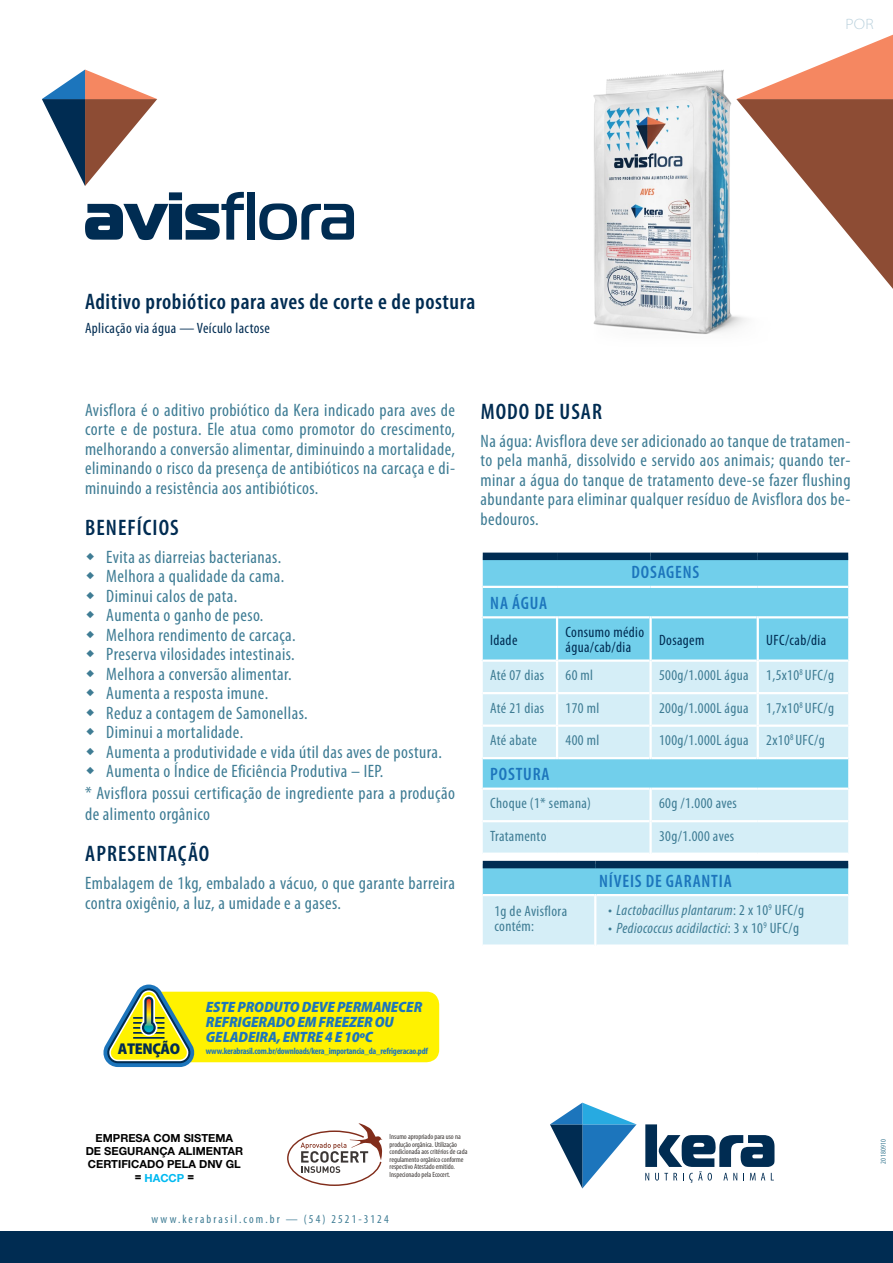
<style>
.page{position:relative;width:893px;height:1263px;background:#fff}
.page>*{position:absolute;margin:0;border:0;box-sizing:border-box;transform-origin:0 0}
.t1{font:600 condensed 22.5px "Myriad Pro";letter-spacing:.025em;color:#002c52}
.t2{font:600 condensed 22.5px "Myriad Pro";letter-spacing:.045em;color:#002c52}
.t3{font:condensed 18px/19.5px "Myriad Pro";letter-spacing:.025em;color:#3e7c94}
.t4{font:600 condensed 18px "Myriad Pro";letter-spacing:.045em;color:#1c75bc}
.t5{font:900 semi-condensed 15.75px "Myriad Pro";letter-spacing:-.025em;color:#002c52}
.t6{font:condensed 15px/15px "Myriad Pro";letter-spacing:.025em;color:#3e7c94}
.t7{font:condensed 15px/15px "Myriad Pro";letter-spacing:.025em;color:#002c52}
.t8{font:italic condensed 15px "Myriad Pro";letter-spacing:.025em;color:#3e7c94}
.t9{font:italic 900 semi-condensed 15px/15px "Myriad Pro";letter-spacing:-.005em;color:#1c75bc}
.t10{font:300 semi-expanded 15px "Myriad Pro";color:#b8d0dc}
.t11{font:condensed 12px "Myriad Pro";letter-spacing:.175em;color:#3e7c94}
.t12{font:700 11.1px/13.4px "Helvetica Neue LT Std";color:#000;text-align:center}
.t13{font:700 condensed 9px "Myriad Pro";letter-spacing:-.025em;color:#1c75bc}
.t14{font:condensed 7.5px/7.5px "Myriad Pro";color:#3d3836}
.t15{font:condensed 7.5px "Myriad Pro";letter-spacing:.025em;color:#3e7c94}
.s1{font-style:normal}
.s2{font-weight:800;font-stretch:expanded}
.s3{color:#00b9f1}
</style>
<div class="page">
<img style="left:593px;top:69px;width:153px;height:265px">
<div style="left:0;top:1231px;width:893px;height:32px;background:#002c52"></div>
<svg style="left:550px;top:1103px;width:86px;height:85px"></svg>
<svg style="left:645px;top:1124px;width:129px;height:59px"></svg>
<svg style="left:287px;top:1123px;width:95px;height:63px"></svg>
<div style="left:483px;top:560px;width:365px;height:99px;background:#71cfeb"></div>
<svg style="left:483px;top:662px;width:365px;height:190px;background:#c5e9f5"></svg>
<hr style="left:556px;top:661px;width:2px;height:32px;background:#fff">
<hr style="left:649px;top:661px;width:3px;height:32px;background:#fff">
<hr style="left:757px;top:661px;width:2px;height:32px;background:#fff">
<hr style="left:483px;top:692px;width:73px;height:2px;background:#fff">
<hr style="left:558px;top:692px;width:91px;height:2px;background:#fff">
<hr style="left:556px;top:693px;width:2px;height:33px;background:#fff">
<hr style="left:652px;top:692px;width:105px;height:2px;background:#fff">
<hr style="left:649px;top:693px;width:3px;height:33px;background:#fff">
<hr style="left:759px;top:692px;width:89px;height:2px;background:#fff">
<hr style="left:757px;top:693px;width:2px;height:33px;background:#fff">
<hr style="left:483px;top:724px;width:73px;height:3px;background:#fff">
<hr style="left:558px;top:724px;width:91px;height:3px;background:#fff">
<hr style="left:556px;top:726px;width:2px;height:33px;background:#fff">
<hr style="left:652px;top:724px;width:105px;height:3px;background:#fff">
<hr style="left:649px;top:726px;width:3px;height:33px;background:#fff">
<hr style="left:759px;top:724px;width:89px;height:3px;background:#fff">
<hr style="left:757px;top:726px;width:2px;height:33px;background:#fff">
<hr style="left:483px;top:757px;width:73px;height:2px;background:#fff">
<hr style="left:558px;top:757px;width:91px;height:2px;background:#fff">
<hr style="left:652px;top:757px;width:105px;height:2px;background:#fff">
<hr style="left:759px;top:757px;width:89px;height:2px;background:#fff">
<hr style="left:483px;top:586px;width:74px;height:2px;background:#fff">
<hr style="left:557px;top:586px;width:94px;height:2px;background:#fff">
<hr style="left:651px;top:586px;width:107px;height:2px;background:#fff">
<hr style="left:758px;top:586px;width:90px;height:2px;background:#fff">
<hr style="left:556px;top:616px;width:2px;height:45px;background:#fff">
<hr style="left:649px;top:616px;width:3px;height:45px;background:#fff">
<hr style="left:757px;top:616px;width:2px;height:45px;background:#fff">
<div style="left:483px;top:553px;width:74px;height:7px;background:#002c52"></div>
<div style="left:557px;top:553px;width:94px;height:7px;background:#002c52"></div>
<div style="left:651px;top:553px;width:107px;height:7px;background:#002c52"></div>
<div style="left:758px;top:553px;width:90px;height:7px;background:#002c52"></div>
<hr style="left:483px;top:787px;width:74px;height:3px;background:#fff">
<hr style="left:557px;top:787px;width:92px;height:3px;background:#fff">
<hr style="left:483px;top:820px;width:74px;height:2px;background:#fff">
<hr style="left:557px;top:820px;width:92px;height:2px;background:#fff">
<hr style="left:652px;top:787px;width:106px;height:3px;background:#fff">
<hr style="left:649px;top:787px;width:3px;height:34px;background:#fff">
<hr style="left:758px;top:787px;width:90px;height:3px;background:#fff">
<hr style="left:652px;top:820px;width:106px;height:2px;background:#fff">
<hr style="left:649px;top:821px;width:3px;height:34px;background:#fff">
<hr style="left:758px;top:820px;width:90px;height:2px;background:#fff">
<hr style="left:483px;top:616px;width:73px;height:2px;background:#fff">
<hr style="left:558px;top:616px;width:91px;height:2px;background:#fff">
<hr style="left:652px;top:616px;width:105px;height:2px;background:#fff">
<hr style="left:759px;top:616px;width:89px;height:2px;background:#fff">
<div style="left:482px;top:864px;width:367px;height:31px;background:#71cfeb"></div>
<div style="left:483px;top:896px;width:365px;height:48px;background:#d5eef7"></div>
<hr style="left:480px;top:861px;width:3px;height:34px;background:#fff">
<hr style="left:848px;top:861px;width:2px;height:34px;background:#fff">
<hr style="left:594px;top:894px;width:2px;height:53px;background:#fff">
<div style="left:483px;top:861px;width:112px;height:7px;background:#002c52"></div>
<div style="left:595px;top:861px;width:253px;height:7px;background:#002c52"></div>
<hr style="left:483px;top:894px;width:111px;height:2px;background:#fff">
<hr style="left:596px;top:894px;width:252px;height:2px;background:#fff">
<svg style="left:736px;top:35px;width:157px;height:254px"></svg>
<svg style="left:42px;top:70px;width:115px;height:116px"></svg>
<svg style="left:85px;top:192px;width:159px;height:48px"></svg>
<div style="left:247px;top:192px;width:8px;height:48px;background:#002c52"></div>
<svg style="left:259px;top:203px;width:95px;height:37px"></svg>
<div style="left:142px;top:992px;width:297px;height:70px;background:#fff200;border-radius:13px"></div>
<svg style="left:103px;top:984px;width:94px;height:83px"></svg>
<p class="t1" style="left:85px;top:289px;width:392px">ADITIVO PROBIÓTICO PARA AVES DE CORTE E DE POSTURA</p>
<p class="t7" style="left:85px;top:321px;width:186px">Aplicação via água — Veículo lactose</p>
<p class="t10" style="left:845px;top:16px;width:30px">POR</p>
<p class="t3" style="left:85px;top:400px;width:371px;text-align:justify">Avisflora é o aditivo probiótico da Kera indicado para aves de corte e de postura. Ele atua como promotor do crescimento, melhorando a conversão alimentar, diminuindo a mortalidade, eliminando o risco da presença de antibióticos na carcaça e di&shy;minuindo a resistência aos antibióticos.</p>
<p class="t2" style="left:85px;top:515px;width:95px">BENEFÍCIOS</p>
<p class="t3" style="left:106px;top:547px;width:337px">Evita as diarreias bacterianas.<br>Melhora a qualidade da cama.<br>Diminui calos de pata.<br>Aumenta o ganho de peso.<br>Melhora rendimento de carcaça.<br>Preserva vilosidades intestinais.<br>Melhora a conversão alimentar.<br>Aumenta a resposta imune.<br>Reduz a contagem de Samonellas.<br>Diminui a mortalidade.<br>Aumenta a produtividade e vida útil das aves de postura.<br>Aumenta o Índice de Eficiência Produtiva – IEP.</p>
<p class="t3" style="left:85px;top:782px;width:371px;line-height:21.6px">* Avisflora possui certificação de ingrediente para a produção de alimento orgânico</p>
<p class="t2" style="left:85px;top:841px;width:126px">APRESENTAÇÃO</p>
<p class="t3" style="left:85px;top:874px;width:371px">Embalagem de 1kg, embalado a vácuo, o que garante barreira contra oxigênio, a luz, a umidade e a gases.</p>
<p class="t9" style="left:206px;top:999px;width:218px">ESTE PRODUTO DEVE PERMANECER<br>REFRIGERADO EM FREEZER OU<br>GELADEIRA, ENTRE 4 E 10ºC</p>
<p class="t5" style="left:118px;top:1039px;width:64px">ATENÇÃO</p>
<p class="t13" style="left:206px;top:1046px;width:224px">www.kerabrasil.com.br/downloads/kera_importancia_da_refrigeracao.pdf</p>
<p class="t2" style="left:481px;top:399px;width:123px">MODO DE USAR</p>
<p class="t3" style="left:480px;top:432px;width:371px;text-align:justify">Na água: Avisflora deve ser adicionado ao tanque de tratamen&shy;to pela manhã, dissolvido e servido aos animais; quando ter&shy;minar a água do tanque de tratamento deve-se fazer flushing abundante para eliminar qualquer resíduo de Avisflora dos be&shy;bedouros.</p>
<p class="t4" style="left:632px;top:562px;width:69px">DOSAGENS</p>
<p class="t4" style="left:490px;top:593px;width:49px">NA ÁGUA</p>
<p class="t7" style="left:490px;top:632px;width:29px">Idade</p>
<p class="t7" style="left:566px;top:625px;width:80px">Consumo médio água/cab/dia</p>
<p class="t7" style="left:659px;top:632px;width:47px">Dosagem</p>
<p class="t7" style="left:766px;top:632px;width:61px">UFC/cab/dia</p>
<p class="t6" style="left:490px;top:668px;width:56px">Até 07 dias</p>
<p class="t6" style="left:565px;top:668px;width:29px">60 ml</p>
<p class="t6" style="left:659px;top:668px;width:177px">500g/1.000L água 1,5x10<sup>8</sup> UFC/g</p>
<p class="t6" style="left:490px;top:701px;width:56px">Até 21 dias</p>
<p class="t6" style="left:566px;top:701px;width:35px">170 ml</p>
<p class="t6" style="left:659px;top:701px;width:177px">200g/1.000L água 1,7x10<sup>8</sup> UFC/g</p>
<p class="t6" style="left:490px;top:733px;width:48px">Até abate</p>
<p class="t6" style="left:566px;top:733px;width:35px">400 ml</p>
<p class="t6" style="left:659px;top:733px;width:167px">100g/1.000L água 2x10<sup>8</sup> UFC/g</p>
<p class="t4" style="left:490px;top:764px;width:60px">POSTURA</p>
<p class="t6" style="left:490px;top:796px;width:102px">Choque (1* semana)</p>
<p class="t6" style="left:659px;top:796px;width:79px">60g /1.000 aves</p>
<p class="t6" style="left:490px;top:829px;width:58px">Tratamento</p>
<p class="t6" style="left:659px;top:829px;width:77px">30g/1.000 aves</p>
<p class="t4" style="left:599px;top:871px;width:133px">NÍVEIS DE GARANTIA</p>
<p class="t6" style="left:494px;top:904px;width:74px">1g de Avisflora contém:</p>
<p class="t8" style="left:608px;top:902px;width:198px">• Lactobacillus plantarum<span class="s1">: 2 x 10</span><sup>9</sup> <span class="s1">UFC/g</span></p>
<p class="t8" style="left:608px;top:920px;width:192px">• Pediococcus acidilactici<span class="s1">: 3 x 10</span><sup>9</sup> <span class="s1">UFC/g</span></p>
<p class="t12" style="left:86px;top:1130px;width:159px">EMPRESA COM SISTEMA<br>DE SEGURANÇA ALIMENTAR<br>CERTIFICADO PELA DNV GL <span class="s2">=</span> <span class="s3">HACCP</span> <span class="s2">=</span></p>
<p class="t14" style="left:390px;top:1133px;width:79px">Insumo apropriado para uso na produção orgânica. Utilização condicionada aos critérios de cada regulamento orgânico conforme respectivo Atestado emitido.<br>Inspecionado pela Ecocert.</p>
<p class="t11" style="left:151px;top:1212px;width:239px">www.kerabrasil.com.br — (54) 2521-3124</p>
<p class="t15" style="left:879px;top:1163px;width:26px;rotate:-90deg">20180910</p>
</div>
